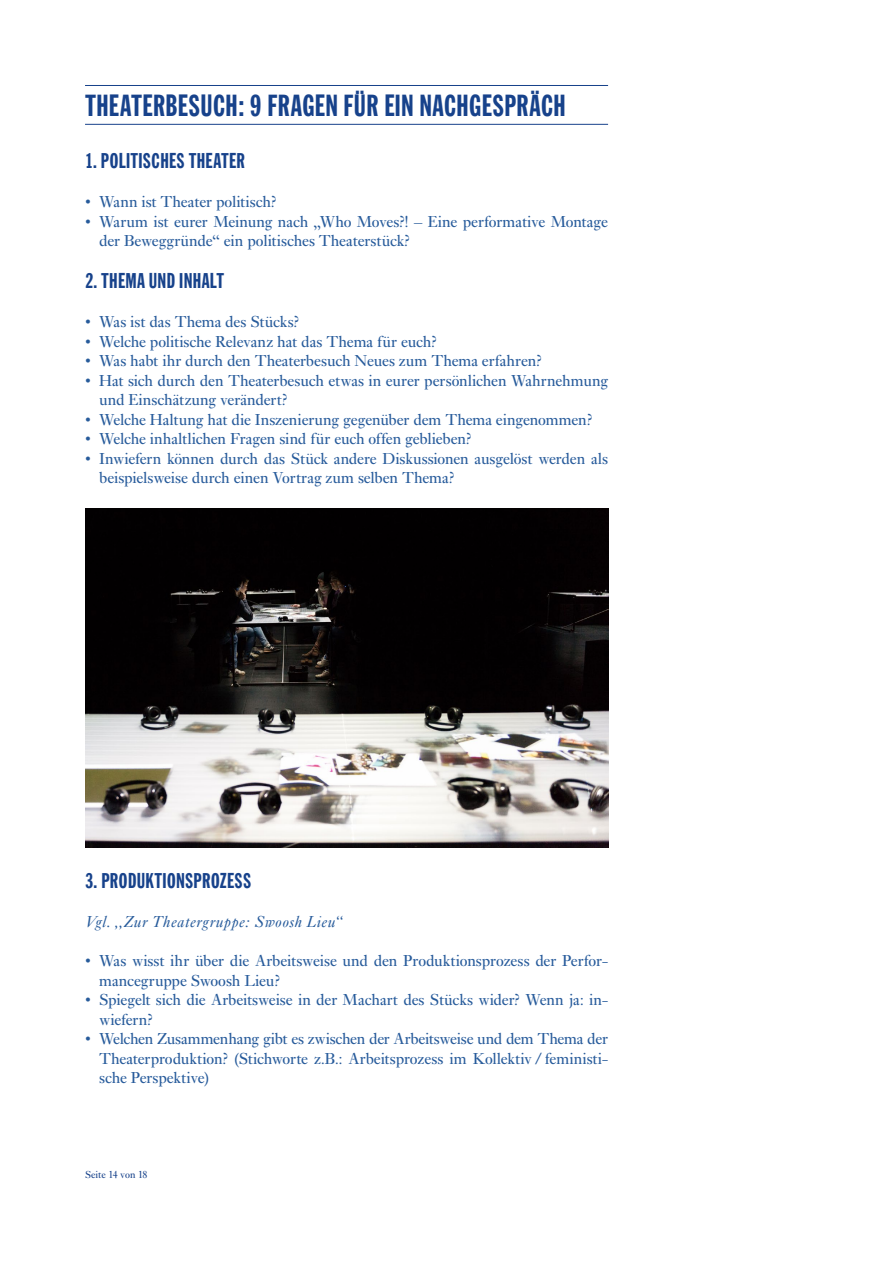
<style>
.page{position:relative;width:893px;height:1263px;background:#fff}
.page>*{position:absolute;margin:0;border:0;box-sizing:border-box;transform-origin:0 0}
.t1{font:30px "Kammer";letter-spacing:.01em;color:#17428b}
.t2{font:21px "Kammer";letter-spacing:.01em;color:#17428b}
.t3{font:16.5px/19.5px "Ehrhardt MT Std";letter-spacing:-.005em;color:#275b9b}
.t4{font:italic 16.5px "Ehrhardt MT Std";letter-spacing:.015em;color:#275b9b}
.t5{font:10.5px "Ehrhardt MT Std";color:#17428b}
</style>
<div class="page">
<hr style="left:85px;top:85px;width:523px;height:1px;background:#17428b">
<hr style="left:85px;top:124px;width:523px;height:1px;background:#17428b">
<img style="left:85px;top:508px;width:523px;height:340px">
<h1 class="t1" style="left:85px;top:88px;width:482px">THEATERBESUCH: 9 FRAGEN FÜR EIN NACHGESPRÄCH</h1>
<p class="t2" style="left:85px;top:149px;width:162px">1. POLITISCHES THEATER</p>
<p class="t3" style="left:85px;top:192px;width:193px">• Wann ist Theater politisch?</p>
<p class="t3" style="left:99px;top:211px;width:510px;text-indent:-14px">• Warum ist eurer Meinung nach „Who Moves?! – Eine performative Montage der Beweggründe“ ein politisches Theaterstück?</p>
<p class="t2" style="left:85px;top:269px;width:141px">2. THEMA UND INHALT</p>
<p class="t3" style="left:85px;top:312px;width:216px">• Was ist das Thema des Stücks?</p>
<p class="t3" style="left:85px;top:331px;width:354px">• Welche politische Relevanz hat das Thema für euch?</p>
<p class="t3" style="left:85px;top:351px;width:459px">• Was habt ihr durch den Theaterbesuch Neues zum Thema erfahren?</p>
<p class="t3" style="left:99px;top:370px;width:510px;text-indent:-14px">• Hat sich durch den Theaterbesuch etwas in eurer persönlichen Wahrnehmung und Einschätzung verändert?</p>
<p class="t3" style="left:85px;top:409px;width:509px">• Welche Haltung hat die Inszenierung gegenüber dem Thema eingenommen?</p>
<p class="t3" style="left:85px;top:429px;width:388px">• Welche inhaltlichen Fragen sind für euch offen geblieben?</p>
<p class="t3" style="left:99px;top:448px;width:510px;text-indent:-14px">• Inwiefern können durch das Stück andere Diskussionen ausgelöst werden als beispielsweise durch einen Vortrag zum selben Thema?</p>
<p class="t2" style="left:85px;top:869px;width:168px">3. PRODUKTIONSPROZESS</p>
<p class="t4" style="left:85px;top:912px;width:259px">Vgl. „Zur Theatergruppe: Swoosh Lieu“</p>
<p class="t3" style="left:99px;top:951px;width:510px;text-indent:-14px">• Was wisst ihr über die Arbeitsweise und den Produktionsprozess der Perfor&shy;mancegruppe Swoosh Lieu?</p>
<p class="t3" style="left:99px;top:990px;width:510px;text-indent:-14px">• Spiegelt sich die Arbeitsweise in der Machart des Stücks wider? Wenn ja: in&shy;wiefern?</p>
<p class="t3" style="left:99px;top:1029px;width:510px;text-align:justify;text-indent:-14px">• Welchen Zusammenhang gibt es zwischen der Arbeitsweise und dem Thema der Theaterproduktion? (Stichworte z.B.: Arbeitsprozess im Kollektiv/feministi&shy;sche Perspektive)</p>
<p class="t5" style="left:85px;top:1168px;width:64px">Seite 14 von 18</p>
</div>
